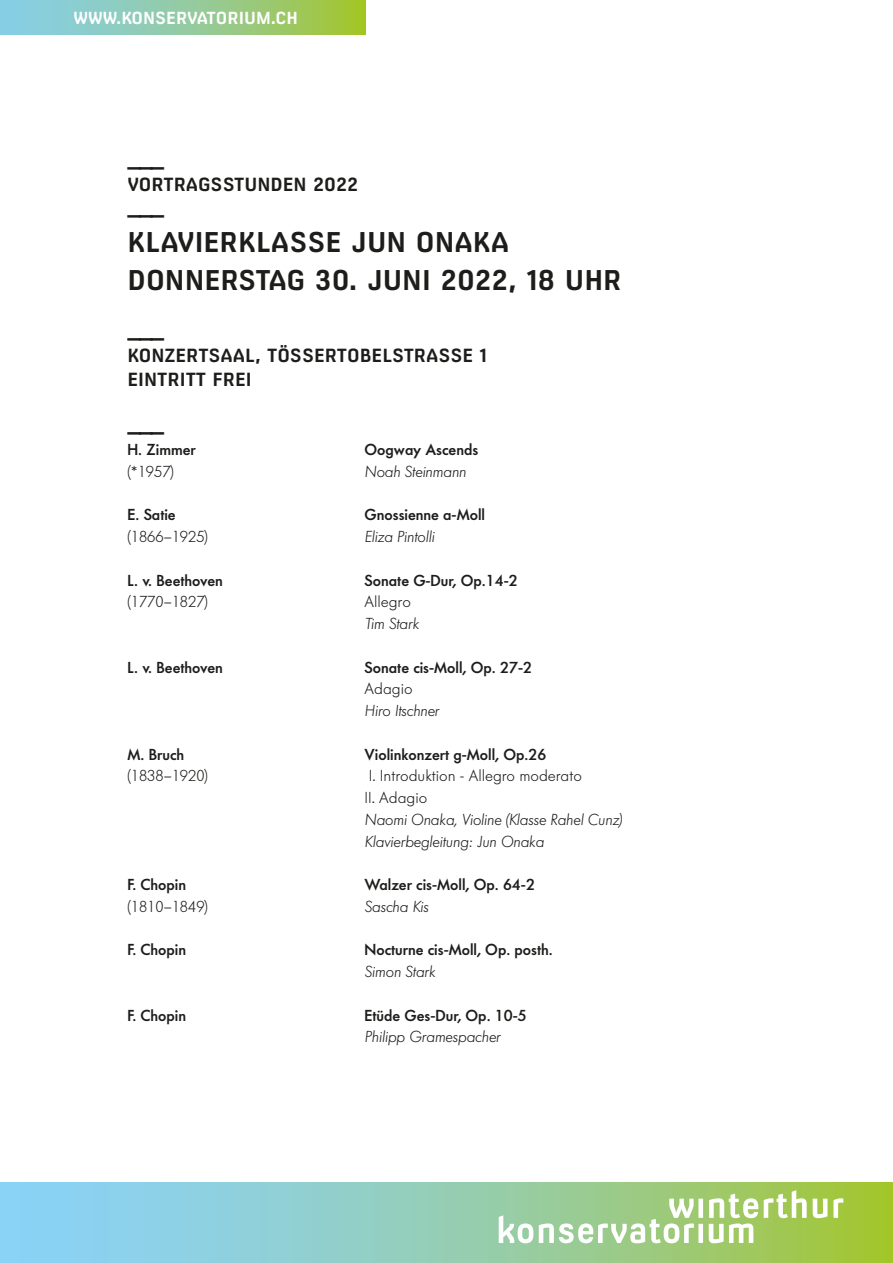
<style>
.page{position:relative;width:893px;height:1263px;background:#fff}
.page>*{position:absolute;margin:0;border:0;box-sizing:border-box;transform-origin:0 0}
.t1{font:700 27px "Milibus Rg";color:#1d1d1b}
.Strich{font:700 22.5px "Milibus Rg";color:#1d1d1b}
.Titel_klein{font:700 18px/24px "Milibus Rg";color:#1d1d1b}
.t2{font:700 16.5px "Milibus Rg";color:#fff}
.Schüler_in{font:500 15.75px "Futura BQ";color:#1d1d1b}
.Schüler_in-2{font:italic 300 15.75px "Futura BQ";color:#1d1d1b}
.Schüler_in-3{font:300 15.75px "Futura BQ";color:#1d1d1b}
</style>
<div class="page">
<svg style="left:0;top:0;width:365px;height:34px;background:#93ca98"></svg>
<svg style="left:0;top:1182px;width:893px;height:81px;background:#93ceb9"></svg>
<svg style="left:499px;top:1190px;width:344px;height:53px"></svg>
<p class="t2" style="left:74px;top:8px;width:226px">WWW.KONSERVATORIUM.CH</p>
<p class="Strich" style="left:128px;top:145px;width:38px">___</p>
<p class="Titel_klein" style="left:128px;top:172px;width:232px">VORTRAGSSTUNDEN 2022</p>
<p class="Strich" style="left:128px;top:193px;width:38px">___</p>
<p class="t1" style="left:128px;top:226px;width:383px">KLAVIERKLASSE JUN ONAKA</p>
<p class="t1" style="left:128px;top:263px;width:496px">DONNERSTAG 30. JUNI 2022, 18 UHR</p>
<p class="Strich" style="left:128px;top:316px;width:38px">___</p>
<p class="Titel_klein" style="left:128px;top:343px;width:361px">KONZERTSAAL, TÖSSERTOBELSTRASSE 1<br>EINTRITT FREI</p>
<p class="Strich" style="left:128px;top:410px;width:38px">___</p>
<p class="Schüler_in" style="left:128px;top:439px;width:70px">H. Zimmer</p>
<p class="Schüler_in" style="left:365px;top:439px;width:115px">Oogway Ascends</p>
<p class="Schüler_in-3" style="left:128px;top:461px;width:48px">(*1957)</p>
<p class="Schüler_in-2" style="left:365px;top:461px;width:103px">Noah Steinmann</p>
<p class="Schüler_in" style="left:128px;top:505px;width:50px">E. Satie</p>
<p class="Schüler_in" style="left:365px;top:505px;width:122px">Gnossienne a-Moll</p>
<p class="Schüler_in-3" style="left:128px;top:526px;width:82px">(1866–1925)</p>
<p class="Schüler_in-2" style="left:365px;top:526px;width:71px">Eliza Pintolli</p>
<p class="Schüler_in" style="left:128px;top:570px;width:97px">L. v. Beethoven</p>
<p class="Schüler_in" style="left:365px;top:570px;width:155px">Sonate G-Dur, Op.14-2</p>
<p class="Schüler_in-3" style="left:128px;top:592px;width:82px">(1770–1827)</p>
<p class="Schüler_in-3" style="left:365px;top:592px;width:48px">Allegro</p>
<p class="Schüler_in-2" style="left:365px;top:613px;width:56px">Tim Stark</p>
<p class="Schüler_in" style="left:128px;top:657px;width:97px">L. v. Beethoven</p>
<p class="Schüler_in" style="left:365px;top:657px;width:169px">Sonate cis-Moll, Op. 27-2</p>
<p class="Schüler_in-3" style="left:365px;top:679px;width:50px">Adagio</p>
<p class="Schüler_in-2" style="left:365px;top:700px;width:76px">Hiro Itschner</p>
<p class="Schüler_in" style="left:128px;top:744px;width:58px">M. Bruch</p>
<p class="Schüler_in" style="left:365px;top:744px;width:183px">Violinkonzert g-Moll, Op.26</p>
<p class="Schüler_in-3" style="left:128px;top:766px;width:82px">(1838–1920)</p>
<p class="Schüler_in-3" style="left:369px;top:766px;width:215px">I. Introduktion - Allegro moderato</p>
<p class="Schüler_in-3" style="left:365px;top:787px;width:64px">II. Adagio</p>
<p class="Schüler_in-2" style="left:365px;top:809px;width:259px">Naomi Onaka, Violine (Klasse Rahel Cunz)</p>
<p class="Schüler_in-2" style="left:365px;top:831px;width:181px">Klavierbegleitung: Jun Onaka</p>
<p class="Schüler_in" style="left:128px;top:874px;width:60px">F. Chopin</p>
<p class="Schüler_in" style="left:365px;top:874px;width:172px">Walzer cis-Moll, Op. 64-2</p>
<p class="Schüler_in-3" style="left:128px;top:896px;width:82px">(1810–1849)</p>
<p class="Schüler_in-2" style="left:365px;top:896px;width:65px">Sascha Kis</p>
<p class="Schüler_in" style="left:128px;top:940px;width:60px">F. Chopin</p>
<p class="Schüler_in" style="left:365px;top:940px;width:190px">Nocturne cis-Moll, Op. posth.</p>
<p class="Schüler_in-2" style="left:365px;top:961px;width:72px">Simon Stark</p>
<p class="Schüler_in" style="left:128px;top:1005px;width:60px">F. Chopin</p>
<p class="Schüler_in" style="left:365px;top:1005px;width:164px">Etüde Ges-Dur, Op. 10-5</p>
<p class="Schüler_in-2" style="left:365px;top:1027px;width:137px">Philipp Gramespacher</p>
</div>
